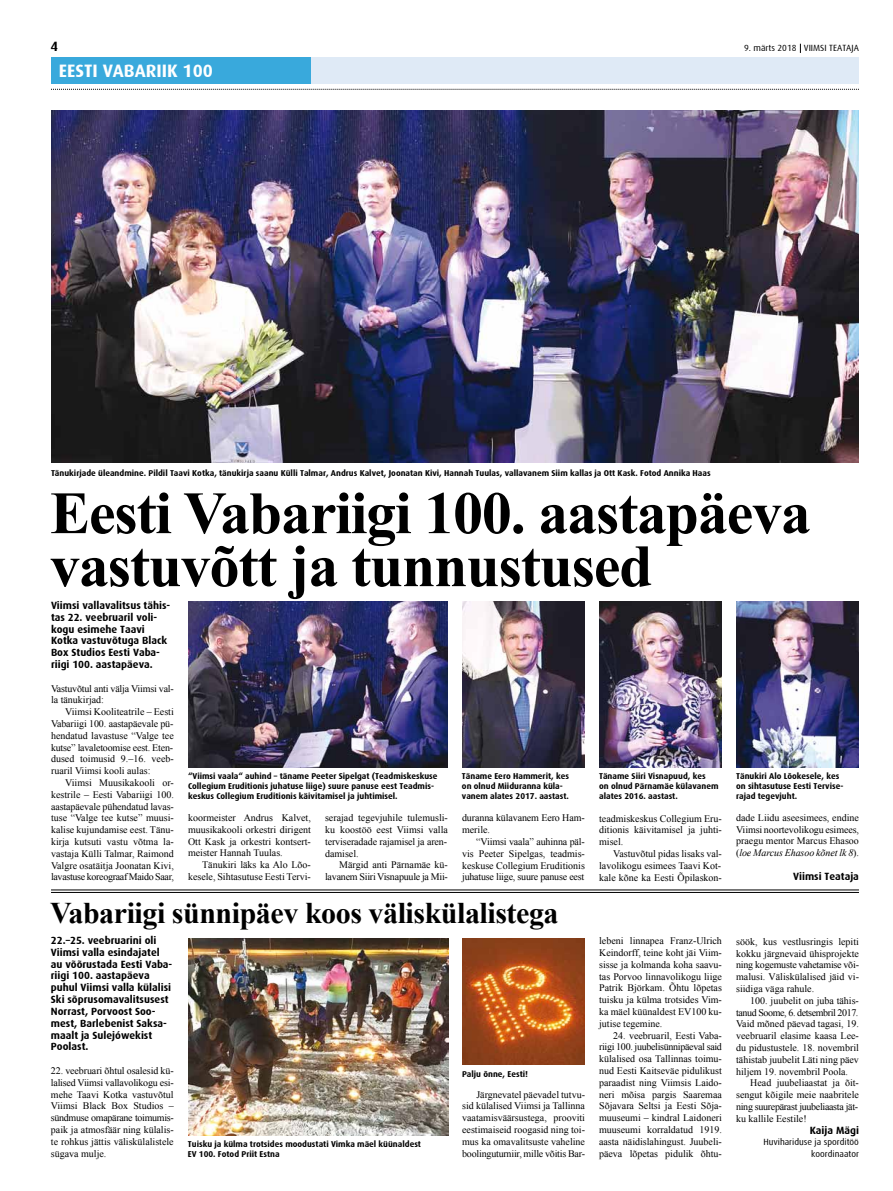
<style>
.page{position:relative;width:893px;height:1191px;background:#fff}
.page>*{position:absolute;margin:0;border:0;box-sizing:border-box;transform-origin:0 0}
.t1{font:700 60px/53px "Times New Roman";letter-spacing:-.02em;color:#000}
.t2{font:700 30px "Times New Roman";letter-spacing:-.015em;color:#000}
.t3{font:700 18px "Dax";color:#fff}
.t4{font:700 13.5px "Dax";color:#000}
.t5{font:700 10.5px/11.8px "Dax";color:#000}
.t6{font:10px/11.8px "Times New Roman";color:#000;text-align:justify}
.t7{font:10px/11.8px "Times New Roman";letter-spacing:-.02em;color:#000}
.t8{font:9px/11.8px "Dax";color:#000;text-align:right}
.t9{font:700 8.5px/10px "Dax";color:#000}
.s1{font-style:italic}
</style>
<div class="page">
<div style="left:303px;top:57px;width:556px;height:26px;background:#dfeaf6"></div>
<svg style="left:51px;top:89px;width:808px;height:1px"></svg>
<div style="left:51px;top:57px;width:260px;height:26px;background:#39a9dc"></div>
<hr style="left:51px;top:889px;width:808px;height:1px;background:#000">
<hr style="left:51px;top:892px;width:808px;height:1px;background:#000">
<img style="left:51px;top:111px;width:808px;height:352px">
<img style="left:188px;top:602px;width:260px;height:165px">
<img style="left:462px;top:602px;width:123px;height:165px">
<img style="left:599px;top:602px;width:123px;height:165px">
<img style="left:736px;top:602px;width:123px;height:165px">
<img style="left:188px;top:938px;width:261px;height:197px">
<img style="left:462px;top:938px;width:123px;height:126px">
<h3 class="t4" style="left:51px;top:39px;width:9px">4</h3>
<p class="t8" style="left:744px;top:42px;width:116px">9. märts 2018 VIIMSI TEATAJA</p>
<h3 class="t3" style="left:59px;top:60px;width:156px">EESTI VABARIIK 100</h3>
<p class="t9" style="left:51px;top:468px;width:661px">Tänukirjade üleandmine. Pildil Taavi Kotka, tänukirja saanu Külli Talmar, Andrus Kalvet, Joonatan Kivi, Hannah Tuulas, vallavanem Siim kallas ja Ott Kask. Fotod Annika Haas</p>
<h1 class="t1" style="left:50px;top:485px;width:762px">Eesti Vabariigi 100. aastapäeva vastuvõtt ja tunnustused</h1>
<p class="t5" style="left:51px;top:599px;width:121px">Viimsi vallavalitsus tähis&shy;tas 22. veebruaril voli&shy;kogu esimehe Taavi<br>Kotka vastuvõtuga Black<br>Box Studios Eesti Vaba&shy;riigi 100. aastapäeva.</p>
<p class="t7" style="left:51px;top:682px;width:124px">Vastuvõtul anti välja Viimsi val&shy;la tänukirjad:</p>
<p class="t6" style="left:51px;top:706px;width:124px;text-indent:14px">Viimsi Kooliteatrile – Eesti Vabariigi 100. aastapäevale pü&shy;hendatud lavastuse “Valge tee kutse” lavaletoomise eest. Eten&shy;dused toimusid 9.–16. veeb&shy;ruaril Viimsi kooli aulas:</p>
<p class="t6" style="left:51px;top:776px;width:124px;text-indent:14px">Viimsi Muusikakooli or&shy;kestrile – Eesti Vabariigi 100. aastapäevale pühendatud lavas&shy;tuse “Valge tee kutse” muusi&shy;kalise kujundamise eest. Tänu&shy;kirja kutsuti vastu võtma la&shy;vastaja Külli Talmar, Raimond Valgre osatäitja Joonatan Kivi, lavastuse koreograaf Maido Saar,</p>
<p class="t9" style="left:462px;top:771px;width:109px">Täname Eero Hammerit, kes on olnud Miiduranna küla&shy;vanem alates 2017. aastast.</p>
<p class="t9" style="left:736px;top:771px;width:109px">Tänukiri Alo Lõokesele, kes on sihtasutuse Eesti Tervise&shy;rajad tegevjuht.</p>
<p class="t9" style="left:599px;top:771px;width:121px">Täname Siiri Visnapuud, kes<br>on olnud Pärnamäe külavanem alates 2016. aastast.</p>
<p class="t9" style="left:188px;top:771px;width:251px">“Viimsi vaala“ auhind – täname Peeter Sipelgat (Teadmiskeskuse<br>Collegium Eruditionis juhatuse liige) suure panuse eest Teadmis&shy;keskus Collegium Eruditionis käivitamisel ja juhtimisel.</p>
<p class="t6" style="left:736px;top:811px;width:124px">dade Liidu aseesimees, endine Viimsi noortevolikogu esimees, praegu mentor Marcus Ehasoo (<span class="s1">loe Marcus Ehasoo kõnet lk 8</span>).</p>
<p class="t5" style="left:793px;top:870px;width:67px">Viimsi Teataja</p>
<p class="t6" style="left:188px;top:811px;width:124px">koormeister Andrus Kalvet, muusikakooli orkestri dirigent Ott Kask ja orkestri kontsert&shy;meister Hannah Tuulas.</p>
<p class="t6" style="left:188px;top:859px;width:124px;text-align:right">Tänukiri läks ka Alo Lõo&shy;kesele, Sihtasutuse Eesti Tervi-</p>
<p class="t6" style="left:325px;top:812px;width:124px">serajad tegevjuhile tulemusli&shy;ku koostöö eest Viimsi valla terviseradade rajamisel ja aren&shy;damisel.</p>
<p class="t7" style="left:325px;top:859px;width:124px;text-align:right">Märgid anti Pärnamäe kü&shy;lavanem Siiri Visnapuule ja Mii-</p>
<p class="t6" style="left:462px;top:812px;width:124px">duranna külavanem Eero Ham&shy;merile.</p>
<p class="t6" style="left:462px;top:835px;width:124px;text-indent:14px">“Viimsi vaala” auhinna päl&shy;vis Peeter Sipelgas, teadmis&shy;keskuse Collegium Eruditionis juhatuse liige, suure panuse eest</p>
<p class="t6" style="left:599px;top:812px;width:124px">teadmiskeskus Collegium Eru&shy;ditionis käivitamisel ja juhti&shy;misel.</p>
<p class="t6" style="left:599px;top:847px;width:124px;text-indent:14px">Vastuvõtul pidas lisaks val&shy;lavolikogu esimees Taavi Kot&shy;kale kõne ka Eesti Õpilaskon-</p>
<h2 class="t2" style="left:50px;top:892px;width:510px">Vabariigi sünnipäev koos väliskülalistega</h2>
<p class="t5" style="left:51px;top:934px;width:123px">22.–25. veebruarini oli<br>Viimsi valla esindajatel au võõrustada Eesti Vaba&shy;riigi 100. aastapäeva puhul Viimsi valla külalisi<br>Ski sõprusomavalitsusest<br>Norrast, Porvoost Soo&shy;mest, Barlebenist Saksa&shy;maalt ja Sulejówekist<br>Poolast.</p>
<p class="t6" style="left:51px;top:1064px;width:124px">22. veebruari õhtul osalesid kü&shy;lalised Viimsi vallavolikogu esi&shy;mehe Taavi Kotka vastuvõtul Viimsi Black Box Studios – sündmuse omapärane toimumis&shy;paik ja atmosfäär ning külalis&shy;te rohkus jättis väliskülalistele sügava mulje.</p>
<p class="t9" style="left:462px;top:1068px;width:67px">Palju õnne, Eesti!</p>
<p class="t6" style="left:462px;top:1088px;width:124px;text-indent:14px">Järgnevatel päevadel tutvu&shy;sid külalised Viimsi ja Tallinna vaatamisväärsustega, prooviti eestimaiseid roogasid ning toi&shy;mus ka omavalitsuste vaheline boolinguturniir, mille võitis Bar-</p>
<p class="t9" style="left:188px;top:1139px;width:235px">Tuisku ja külma trotsides moodustati Vimka mäel küünaldest<br>EV 100. Fotod Priit Estna</p>
<p class="t6" style="left:599px;top:934px;width:124px">lebeni linnapea Franz-Ulrich Keindorff, teine koht jäi Viim&shy;sisse ja kolmanda koha saavu&shy;tas Porvoo linnavolikogu liige Patrik Björkam. Õhtu lõpetas tuisku ja külma trotsides Vim&shy;ka mäel küünaldest EV100 ku&shy;jutise tegemine.</p>
<p class="t6" style="left:599px;top:1029px;width:124px;text-indent:14px">24. veebruaril, Eesti Vaba&shy;riigi 100. juubelisünnipäeval said külalised osa Tallinnas toimu&shy;nud Eesti Kaitseväe pidulikust paraadist ning Viimsis Laido&shy;neri mõisa pargis Saaremaa Sõjavara Seltsi ja Eesti Sõja&shy;muuseumi – kindral Laidoneri muuseumi korraldatud 1919. aasta näidislahingust. Juubeli&shy;päeva lõpetas pidulik õhtu-</p>
<p class="t6" style="left:736px;top:935px;width:124px">söök, kus vestlusringis lepiti kokku järgnevaid ühisprojekte ning kogemuste vahetamise või&shy;malusi. Väliskülalised jäid vi&shy;siidiga väga rahule.</p>
<p class="t6" style="left:736px;top:994px;width:124px;text-indent:14px">100. juubelit on juba tähis&shy;tanud Soome, 6. detsembril 2017.<br>Vaid mõned päevad tagasi, 19. veebruaril elasime kaasa Lee&shy;du pidustustele. 18. novembril tähistab juubelit Läti ning päev hiljem 19. novembril Poola.</p>
<p class="t6" style="left:736px;top:1077px;width:124px;text-indent:14px">Head juubeliaastat ja õit&shy;sengut kõigile meie naabritele ning suurepärast juubeliaasta jät&shy;ku kallile Eestile!</p>
<p class="t5" style="left:810px;top:1124px;width:51px">Kaija Mägi</p>
<p class="t8" style="left:763px;top:1136px;width:97px">Huvihariduse ja sporditöö koordinaator</p>
</div>
